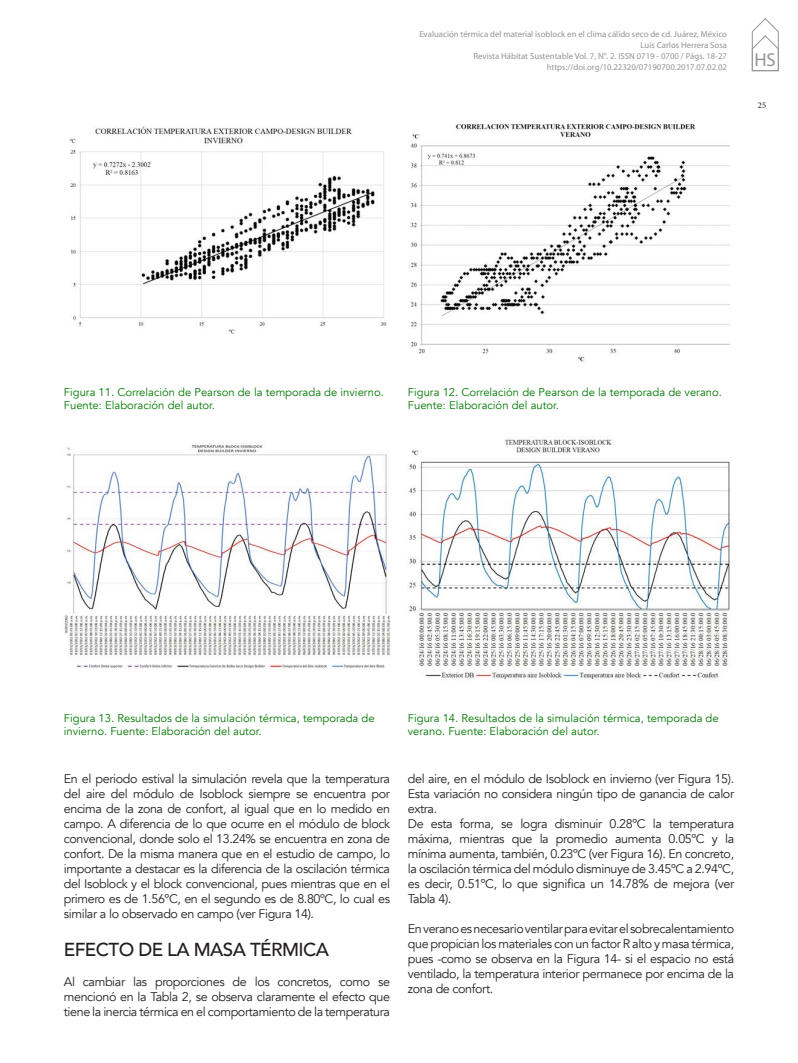
<style>
.page{position:relative;width:798px;height:1063px;background:#fff}
.page>*{position:absolute;margin:0;border:0;box-sizing:border-box;transform-origin:0 0}
._08_TITULOS_TEXTOS{font:500 18.75px "Avenir";letter-spacing:-.03em;color:#231f20}
.t1{font:18.75px "Myriad Pro";color:#939598}
._07_CUERPO_TEXTO{font:12.5px/15px "Avenir";letter-spacing:-.03em;color:#231f20;text-align:justify}
._09_PIE_DE_FOTOS{font:11.25px/13.5px "Avenir";color:#007800}
.t2{font:8.75px/11.2px "Myriad Pro";color:#939598;text-align:right}
.t3{font:8.75px "Minion Pro";color:#231f20}
</style>
<div class="page">
<svg style="left:751px;top:18px;width:27px;height:53px"></svg>
<img style="left:69px;top:126px;width:317px;height:208px">
<img style="left:410px;top:124px;width:319px;height:238px">
<img style="left:64px;top:615px;width:326px;height:54px">
<img style="left:409px;top:437px;width:322px;height:243px">
<img style="left:67px;top:443px;width:320px;height:171px">
<p class="t2" style="left:419px;top:28px;width:309px">Evaluación térmica del material isoblock en el clima cálido seco de cd. Juárez, México Luis Carlos Herrera Sosa<br>Revista Hábitat Sustentable Vol. 7, N°. 2. ISSN 0719 - 0700 / Págs. 18-27 https://doi.org/10.22320/07190700.2017.07.02.02</p>
<h1 class="t1" style="left:754px;top:48px;width:23px">HS</h1>
<p class="t3" style="left:757px;top:99px;width:10px">25</p>
<p class="_09_PIE_DE_FOTOS" style="left:64px;top:385px;width:321px">Figura 11. Correlación de Pearson de la temporada de invierno.<br>Fuente: Elaboración del autor.</p>
<p class="_09_PIE_DE_FOTOS" style="left:407px;top:385px;width:315px">Figura 12. Correlación de Pearson de la temporada de verano.<br>Fuente: Elaboración del autor.</p>
<p class="_09_PIE_DE_FOTOS" style="left:64px;top:711px;width:312px">Figura 13. Resultados de la simulación térmica, temporada de invierno. Fuente: Elaboración del autor.</p>
<p class="_09_PIE_DE_FOTOS" style="left:407px;top:711px;width:312px">Figura 14. Resultados de la simulación térmica, temporada de verano. Fuente: Elaboración del autor.</p>
<p class="_07_CUERPO_TEXTO" style="left:407px;top:772px;width:327px">del aire, en el módulo de Isoblock en invierno (ver Figura 15).<br>Esta variación no considera ningún tipo de ganancia de calor extra.</p>
<p class="_07_CUERPO_TEXTO" style="left:407px;top:817px;width:327px">De esta forma, se logra disminuir 0.28ºC la temperatura máxima, mientras que la promedio aumenta 0.05ºC y la mínima aumenta, también, 0.23ºC (ver Figura 16). En concreto, la oscilación térmica del módulo disminuye de 3.45ºC a 2.94ºC, es decir, 0.51ºC, lo que significa un 14.78% de mejora (ver Tabla 4).</p>
<p class="_07_CUERPO_TEXTO" style="left:407px;top:922px;width:327px">En verano es necesario ventilar para evitar el sobrecalentamiento que propician los materiales con un factor R alto y masa térmica, pues -como se observa en la Figura 14- si el espacio no está ventilado, la temperatura interior permanece por encima de la zona de confort.</p>
<p class="_07_CUERPO_TEXTO" style="left:64px;top:772px;width:328px">En el periodo estival la simulación revela que la temperatura del aire del módulo de Isoblock siempre se encuentra por encima de la zona de confort, al igual que en lo medido en campo. A diferencia de lo que ocurre en el módulo de block convencional, donde solo el 13.24% se encuentra en zona de confort. De la misma manera que en el estudio de campo, lo importante a destacar es la diferencia de la oscilación térmica del Isoblock y el block convencional, pues mientras que en el primero es de 1.56ºC, en el segundo es de 8.80ºC, lo cual es similar a lo observado en campo (ver Figura 14).</p>
<p class="_08_TITULOS_TEXTOS" style="left:64px;top:933px;width:266px">EFECTO DE LA MASA TÉRMICA</p>
<p class="_07_CUERPO_TEXTO" style="left:64px;top:974px;width:327px">Al cambiar las proporciones de los concretos, como se mencionó en la Tabla 2, se observa claramente el efecto que tiene la inercia térmica en el comportamiento de la temperatura</p>
</div>
